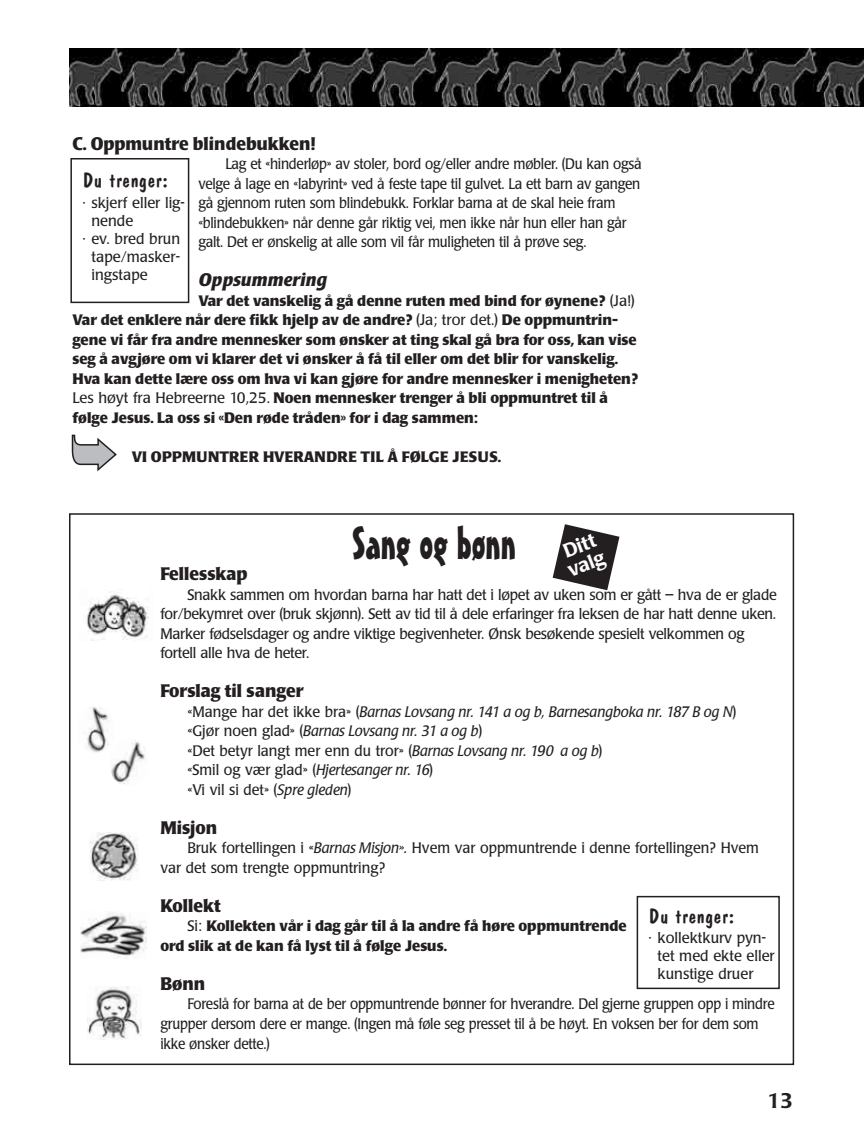
<style>
.page{position:relative;width:864px;height:1148px;background:#fff}
.page>*{position:absolute;margin:0;border:0;box-sizing:border-box;transform-origin:0 0}
.t1{font:45px "Mister Earl BT";color:#231f20}
.t2{font:21px "Dom Casual";color:#231f20;scale:1.05 1}
.t3{font:500 21px "Poppl Laudatio";color:#231f20}
.t4{font:500 19.5px/19.5px "Poppl Laudatio";color:#fff}
.t5{font:700 18px "Poppl Laudatio";color:#231f20;scale:.95 1}
.t6{font:italic 700 18px "Poppl Laudatio";color:#231f20}
.t7{font:700 15px/19.5px "Poppl Laudatio";color:#231f20}
.t8{font:15px/19.5px "Poppl Laudatio";letter-spacing:-.02em;color:#231f20;scale:.9 1}
.t9{font:15px/19.5px "Poppl Laudatio";letter-spacing:-.02em;color:#231f20;scale:.95 1}
.t10{font:italic 15px/19.5px "Poppl Laudatio";color:#231f20;scale:.95 1}
.t11{font:15px/19.5px "Poppl Laudatio";color:#231f20;scale:.95 1}
.t12{font:15px/18px "Poppl Laudatio";color:#231f20}
.t13{font:700 15px "Poppl Laudatio";letter-spacing:.02em;color:#231f20}
.t14{font:15px "Poppl Laudatio";letter-spacing:-.02em;color:#231f20}
.s1{font-weight:400}
.s2{font-style:normal}
.s3{font-style:italic}
</style>
<div class="page">
<div style="left:70px;top:158px;width:119px;height:145px;border:2px solid #231f20"></div>
<svg style="left:72px;top:434px;width:45px;height:37px"></svg>
<svg style="left:553px;top:524px;width:66px;height:66px"></svg>
<div style="left:637px;top:895px;width:143px;height:94px;border:2px solid #231f20"></div>
<img style="left:87px;top:594px;width:62px;height:47px">
<img style="left:77px;top:706px;width:38px;height:47px;border-radius:19px">
<img style="left:90px;top:832px;width:49px;height:49px">
<img style="left:80px;top:912px;width:67px;height:47px">
<img style="left:88px;top:986px;width:53px;height:53px">
<img style="left:110px;top:739px;width:38px;height:47px;border-radius:19px">
<img style="left:69px;top:49px;width:795px;height:57px">
<p class="t5" style="left:72px;top:136px;width:257px">C. Oppmuntre blindebukken!</p>
<p class="t8" style="left:198px;top:156px;width:494px;text-indent:27px">Lag et «hinderløp» av stoler, bord og/eller andre møbler. (Du kan også velge å lage en «labyrint» ved å feste tape til gulvet. La ett barn av gangen gå gjennom ruten som blindebukk. Forklar barna at de skal heie fram «blindebukken» når denne går riktig vei, men ikke når hun eller han går galt. Det er ønskelig at alle som vil får muligheten til å prøve seg.</p>
<p class="t6" style="left:198px;top:273px;width:130px">Oppsummering</p>
<p class="t7" style="left:72px;top:292px;width:567px;text-indent:126px">Var det vanskelig å gå denne ruten med bind for øynene? <span class="s1">(Ja!)<br></span>Var det enklere når dere fikk hjelp av de andre? <span class="s1">(Ja; tror det.)</span> De oppmuntrin&shy;gene vi får fra andre mennesker som ønsker at ting skal gå bra for oss, kan vise seg å avgjøre om vi klarer det vi ønsker å få til eller om det blir for vanskelig.<br>Hva kan dette lære oss om hva vi kan gjøre for andre mennesker i menigheten?<br><span class="s1">Les høyt fra Hebreerne 10,25.</span> Noen mennesker trenger å bli oppmuntret til å følge Jesus. La oss si «Den røde tråden» for i dag sammen:</p>
<p class="t13" style="left:132px;top:450px;width:371px">VI OPPMUNTRER HVERANDRE TIL Å FØLGE JESUS.</p>
<h2 class="t2" style="left:82px;top:172px;width:83px">Du trenger:</h2>
<p class="t12" style="left:82px;top:195px;width:104px">· skjerf eller lig-</p>
<p class="t14" style="left:91px;top:214px;width:43px">nende</p>
<p class="t12" style="left:82px;top:231px;width:99px">· ev. bred brun</p>
<p class="t12" style="left:91px;top:249px;width:90px">tape/masker-</p>
<p class="t12" style="left:91px;top:267px;width:58px">ingstape</p>
<h1 class="t1" style="left:352px;top:526px;width:166px">Sang og bønn</h1>
<h3 class="t4" style="left:559px;top:545px;width:40px;rotate:-21deg">Ditt valg</h3>
<p class="t5" style="left:160px;top:566px;width:93px">Fellesskap</p>
<p class="t9" style="left:160px;top:586px;width:650px;text-indent:27px">Snakk sammen om hvordan barna har hatt det i løpet av uken som er gått – hva de er glade for/bekymret over (bruk skjønn). Sett av tid til å dele erfaringer fra leksen de har hatt denne uken.<br>Marker fødselsdager og andre viktige begivenheter. Ønsk besøkende spesielt velkommen og fortell alle hva de heter.</p>
<p class="t5" style="left:160px;top:683px;width:152px">Forslag til sanger</p>
<p class="t10" style="left:187px;top:703px;width:579px"><span class="s2">«Mange har det ikke bra» (</span>Barnas Lovsang nr. 141 a og b, Barnesangboka nr. 187 B og N<span class="s2">) «Gjør noen glad» (</span>Barnas Lovsang nr. 31 a og b<span class="s2">)<br>«Det betyr langt mer enn du tror» (</span>Barnas Lovsang nr. 190 a og b<span class="s2">)<br>«Smil og vær glad» (</span>Hjertesanger nr. 16<span class="s2">)<br>«Vi vil si det» (</span>Spre gleden<span class="s2">)</span></p>
<p class="t5" style="left:160px;top:820px;width:61px">Misjon</p>
<p class="t11" style="left:160px;top:840px;width:632px;text-indent:27px">Bruk fortellingen i «<span class="s3">Barnas Misjon».</span> Hvem var oppmuntrende i denne fortellingen? Hvem var det som trengte oppmuntring?</p>
<p class="t5" style="left:160px;top:898px;width:65px">Kollekt</p>
<p class="t7" style="left:160px;top:917px;width:468px;text-indent:27px"><span class="s1">Si:</span> Kollekten vår i dag går til å la andre få høre oppmuntrende ord slik at de kan få lyst til å følge Jesus.</p>
<p class="t5" style="left:160px;top:976px;width:49px">Bønn</p>
<p class="t8" style="left:160px;top:996px;width:684px;text-indent:27px">Foreslå for barna at de ber oppmuntrende bønner for hverandre. Del gjerne gruppen opp i mindre grupper dersom dere er mange. (Ingen må føle seg presset til å be høyt. En voksen ber for dem som ikke ønsker dette.)</p>
<h2 class="t2" style="left:649px;top:907px;width:83px">Du trenger:</h2>
<p class="t12" style="left:658px;top:930px;width:119px;text-indent:-9px">· kollektkurv pyn&shy;tet med ekte eller kunstige druer</p>
<h2 class="t3" style="left:767px;top:1092px;width:27px">13</h2>
</div>
